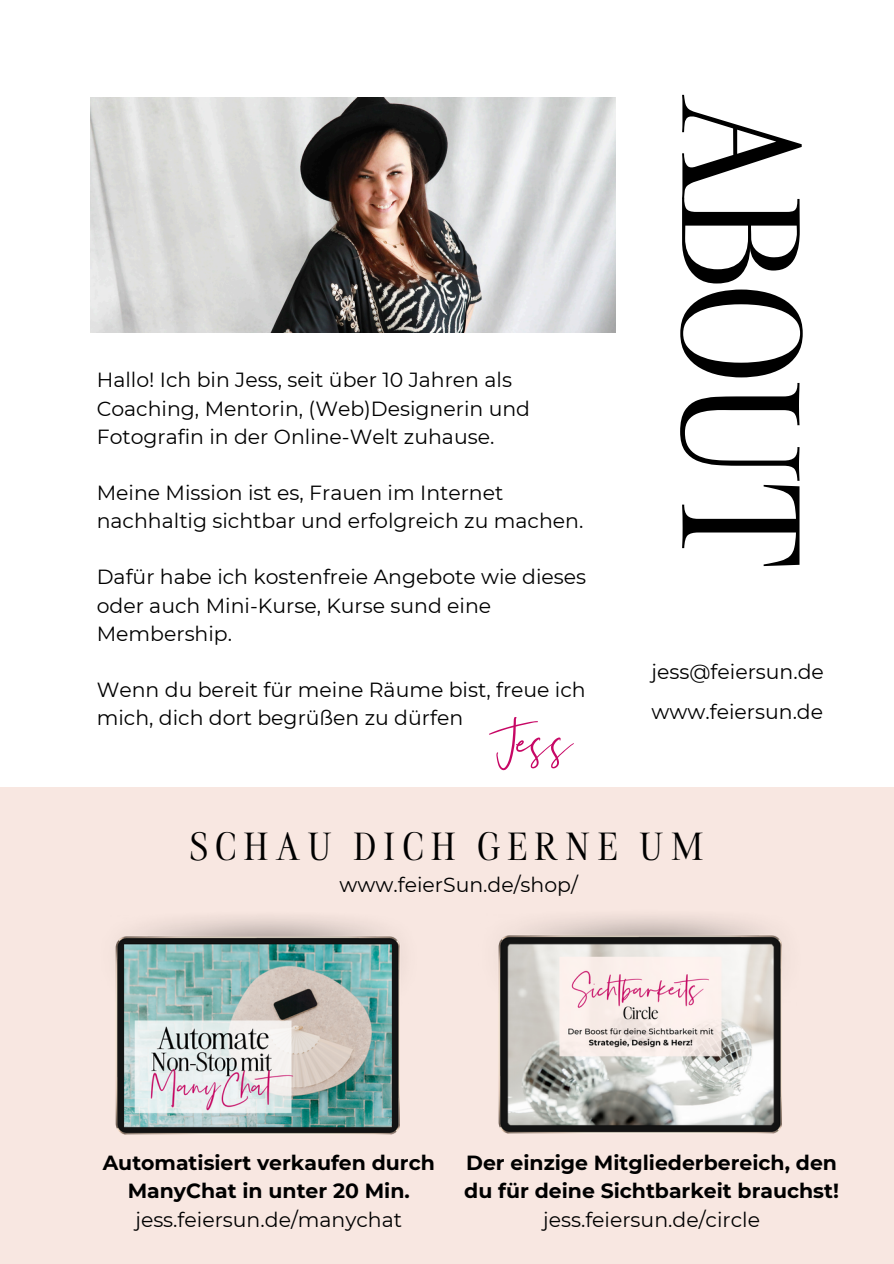
<style>
.page{position:relative;width:894px;height:1264px;background:#fff}
.page>*{position:absolute;margin:0;border:0;box-sizing:border-box;transform-origin:0 0}
.t1{font:177.6px "Very Vogue Display";color:#000}
.t2{font:59.1px "Silver South Script";color:#c70765}
.t3{font:41.4px "Very Vogue Display";letter-spacing:.2em;color:#000}
.t4{font:20.4px/28.2px "Montserrat";color:#000}
.t5{font:700 20.4px/28.2px "Montserrat";color:#000;text-align:center}
</style>
<div class="page">
<img style="left:90px;top:98px;width:525px;height:235px">
<div style="left:0;top:787px;width:893px;height:476px;background:#f8e7e1"></div>
<img style="left:115px;top:917px;width:285px;height:218px">
<img style="left:498px;top:916px;width:284px;height:218px">
<p class="t4" style="left:97px;top:366px;width:434px">Hallo! Ich bin Jess, seit über 10 Jahren als<br>Coaching, Mentorin, (Web)Designerin und<br>Fotografin in der Online-Welt zuhause.</p>
<p class="t4" style="left:97px;top:478px;width:488px">Meine Mission ist es, Frauen im Internet nachhaltig sichtbar und erfolgreich zu machen.</p>
<p class="t4" style="left:97px;top:563px;width:491px">Dafür habe ich kostenfreie Angebote wie dieses oder auch Mini-Kurse, Kurse sund eine<br>Membership.</p>
<p class="t4" style="left:97px;top:675px;width:490px">Wenn du bereit für meine Räume bist, freue ich mich, dich dort begrüßen zu dürfen</p>
<p class="t2" style="left:496px;top:707px;width:78px">Jess</p>
<p class="t1" style="left:850px;top:98px;width:472px;rotate:90deg">ABOUT</p>
<p class="t4" style="left:651px;top:657px;width:174px">jess@feiersun.de</p>
<p class="t4" style="left:651px;top:697px;width:173px">www.feiersun.de</p>
<h2 class="t3" style="left:190px;top:820px;width:514px">SCHAU DICH GERNE UM</h2>
<h3 class="t4" style="left:339px;top:870px;width:240px">www.feierSun.de/shop/</h3>
<p class="t5" style="left:103px;top:1148px;width:333px">Automatisiert verkaufen durch<br>ManyChat in unter 20 Min.</p>
<p class="t4" style="left:135px;top:1205px;width:268px">jess.feiersun.de/manychat</p>
<p class="t5" style="left:464px;top:1148px;width:376px;text-align:left">Der einzige Mitgliederbereich, den du für deine Sichtbarkeit brauchst!</p>
<p class="t4" style="left:543px;top:1205px;width:218px">jess.feiersun.de/circle</p>
</div>
